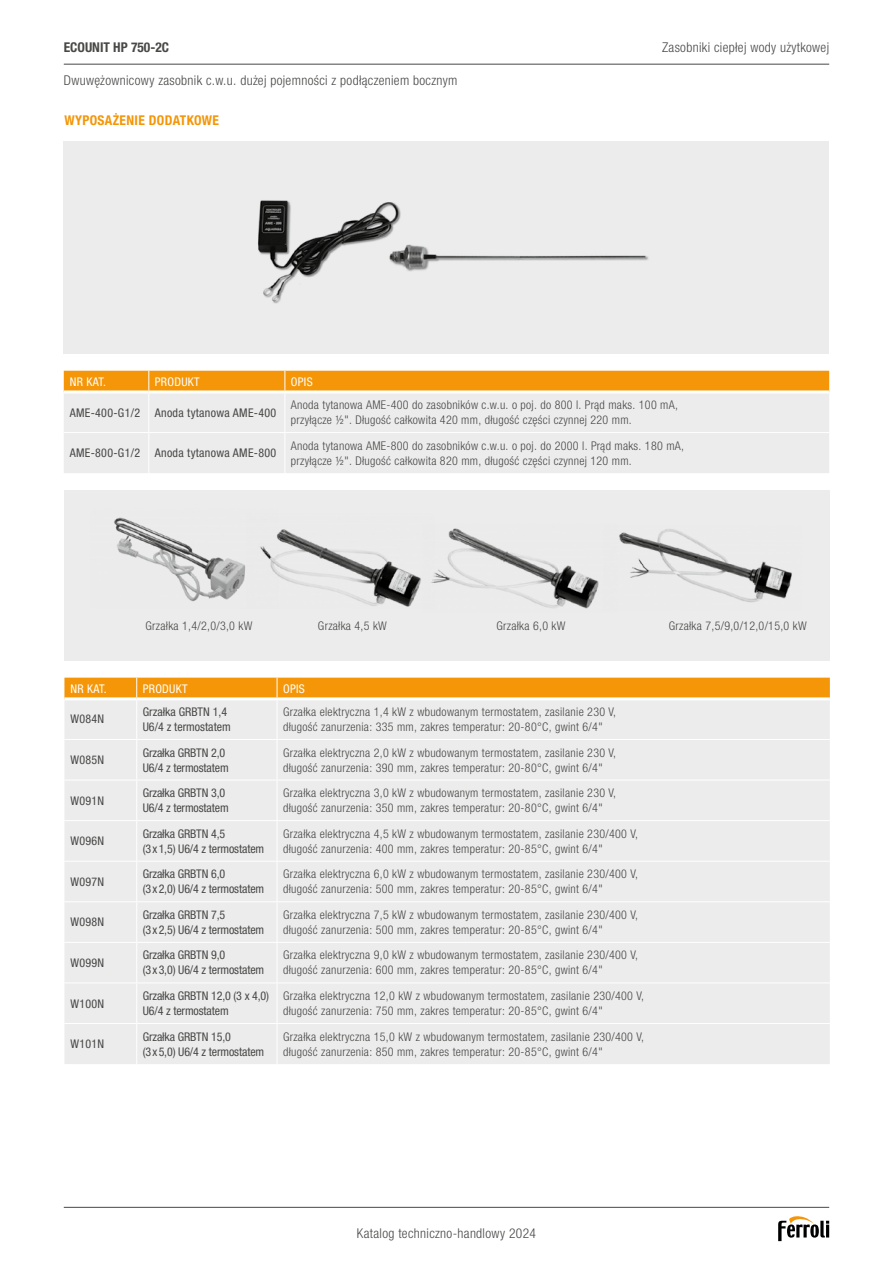
<style>
.page{position:relative;width:893px;height:1263px;background:#fff}
.page>*{position:absolute;margin:0;border:0;box-sizing:border-box;transform-origin:0 0}
.t1{font:300 condensed 13.5px "Helvetica Neue LTW1 G";letter-spacing:.025em;color:#484847}
.t2{font:700 condensed 13.5px "Helvetica Neue LTW1 G";letter-spacing:.025em;color:#f49608}
.t3{font:700 condensed 13.5px "Helvetica Neue LTW1 G";color:#484847}
.t4{font:300 condensed 12px/15px "Helvetica Neue LTW1 G";letter-spacing:.025em;color:#484847}
.t5{font:condensed 12px/15px "Helvetica Neue LTW1 G";letter-spacing:-.01em;color:#484847}
.t6{font:condensed 12px "Helvetica Neue LTW1 G";letter-spacing:.025em;color:#484847}
.t7{font:condensed 12px "Helvetica Neue LTW1 G";letter-spacing:.025em;color:#fff}
</style>
<div class="page">
<div style="left:64px;top:394px;width:765px;height:79px;background:#ececec"></div>
<hr style="left:285px;top:393px;width:1px;height:39px;background:#fff">
<div style="left:64px;top:371px;width:765px;height:19px;background:#f49608"></div>
<hr style="left:148px;top:393px;width:1px;height:39px;background:#fff">
<hr style="left:148px;top:433px;width:1px;height:40px;background:#fff">
<hr style="left:285px;top:433px;width:1px;height:40px;background:#fff">
<hr style="left:64px;top:432px;width:85px;height:1px;background:#fff">
<hr style="left:149px;top:432px;width:136px;height:1px;background:#fff">
<hr style="left:285px;top:432px;width:544px;height:1px;background:#fff">
<div style="left:64px;top:700px;width:766px;height:364px;background:#ececec"></div>
<hr style="left:136px;top:700px;width:1px;height:39px;background:#fff">
<hr style="left:136px;top:740px;width:1px;height:40px;background:#fff">
<hr style="left:136px;top:780px;width:1px;height:40px;background:#fff">
<hr style="left:136px;top:821px;width:1px;height:40px;background:#fff">
<hr style="left:136px;top:861px;width:1px;height:40px;background:#fff">
<hr style="left:136px;top:902px;width:1px;height:40px;background:#fff">
<hr style="left:136px;top:943px;width:1px;height:39px;background:#fff">
<hr style="left:136px;top:983px;width:1px;height:40px;background:#fff">
<hr style="left:136px;top:1024px;width:1px;height:40px;background:#fff">
<div style="left:64px;top:678px;width:766px;height:19px;background:#f49608"></div>
<hr style="left:277px;top:700px;width:1px;height:39px;background:#fff">
<hr style="left:277px;top:740px;width:1px;height:40px;background:#fff">
<hr style="left:277px;top:780px;width:1px;height:40px;background:#fff">
<hr style="left:277px;top:821px;width:1px;height:40px;background:#fff">
<hr style="left:277px;top:861px;width:1px;height:40px;background:#fff">
<hr style="left:277px;top:902px;width:1px;height:40px;background:#fff">
<hr style="left:277px;top:943px;width:1px;height:39px;background:#fff">
<hr style="left:277px;top:983px;width:1px;height:40px;background:#fff">
<hr style="left:277px;top:1024px;width:1px;height:40px;background:#fff">
<hr style="left:64px;top:739px;width:73px;height:1px;background:#fff">
<hr style="left:137px;top:739px;width:140px;height:1px;background:#fff">
<hr style="left:277px;top:739px;width:553px;height:1px;background:#fff">
<hr style="left:64px;top:780px;width:73px;height:1px;background:#fff">
<hr style="left:137px;top:780px;width:140px;height:1px;background:#fff">
<hr style="left:277px;top:780px;width:553px;height:1px;background:#fff">
<hr style="left:64px;top:820px;width:73px;height:1px;background:#fff">
<hr style="left:137px;top:820px;width:140px;height:1px;background:#fff">
<hr style="left:277px;top:820px;width:553px;height:1px;background:#fff">
<hr style="left:64px;top:861px;width:73px;height:1px;background:#fff">
<hr style="left:137px;top:861px;width:140px;height:1px;background:#fff">
<hr style="left:277px;top:861px;width:553px;height:1px;background:#fff">
<hr style="left:64px;top:901px;width:73px;height:1px;background:#fff">
<hr style="left:137px;top:901px;width:140px;height:1px;background:#fff">
<hr style="left:277px;top:901px;width:553px;height:1px;background:#fff">
<hr style="left:64px;top:942px;width:73px;height:1px;background:#fff">
<hr style="left:137px;top:942px;width:140px;height:1px;background:#fff">
<hr style="left:277px;top:942px;width:553px;height:1px;background:#fff">
<hr style="left:64px;top:982px;width:73px;height:1px;background:#fff">
<hr style="left:137px;top:982px;width:140px;height:1px;background:#fff">
<hr style="left:277px;top:982px;width:553px;height:1px;background:#fff">
<hr style="left:64px;top:1023px;width:73px;height:1px;background:#fff">
<hr style="left:137px;top:1023px;width:140px;height:1px;background:#fff">
<hr style="left:277px;top:1023px;width:553px;height:1px;background:#fff">
<hr style="left:64px;top:1207px;width:765px;height:1px;background:#484847">
<svg style="left:778px;top:1216px;width:51px;height:25px"></svg>
<hr style="left:64px;top:64px;width:765px;height:1px;background:#484847">
<div style="left:64px;top:141px;width:765px;height:213px;background:#ececec"></div>
<img style="left:258px;top:200px;width:391px;height:104px">
<div style="left:64px;top:490px;width:766px;height:171px;background:#ececec"></div>
<img style="left:279px;top:529px;width:142px;height:78px">
<img style="left:114px;top:517px;width:165px;height:85px">
<img style="left:431px;top:528px;width:168px;height:81px">
<img style="left:619px;top:529px;width:173px;height:73px">
<p class="t3" style="left:64px;top:39px;width:107px">ECOUNIT HP 750-2C</p>
<p class="t1" style="left:64px;top:72px;width:395px">Dwuwężownicowy zasobnik c.w.u. dużej pojemności z podłączeniem bocznym</p>
<p class="t2" style="left:64px;top:112px;width:156px">WYPOSAŻENIE DODATKOWE</p>
<p class="t1" style="left:662px;top:40px;width:169px">Zasobniki ciepłej wody użytkowej</p>
<p class="t7" style="left:70px;top:374px;width:38px">NR KAT.</p>
<p class="t7" style="left:155px;top:374px;width:46px">PRODUKT</p>
<p class="t7" style="left:291px;top:374px;width:23px">OPIS</p>
<p class="t6" style="left:70px;top:405px;width:208px">AME-400-G1/2 Anoda tytanowa AME-400</p>
<p class="t4" style="left:291px;top:397px;width:389px">Anoda tytanowa AME-400 do zasobników c.w.u. o poj. do 800 l. Prąd maks. 100 mA, przyłącze ½". Długość całkowita 420 mm, długość części czynnej 220 mm.</p>
<p class="t6" style="left:70px;top:446px;width:208px">AME-800-G1/2 Anoda tytanowa AME-800</p>
<p class="t4" style="left:291px;top:438px;width:395px">Anoda tytanowa AME-800 do zasobników c.w.u. o poj. do 2000 l. Prąd maks. 180 mA, przyłącze ½". Długość całkowita 820 mm, długość części czynnej 120 mm.</p>
<p class="t4" style="left:146px;top:618px;width:108px">Grzałka 1,4/2,0/3,0 kW</p>
<p class="t4" style="left:318px;top:618px;width:70px">Grzałka 4,5 kW</p>
<p class="t4" style="left:496px;top:618px;width:70px">Grzałka 6,0 kW</p>
<p class="t4" style="left:669px;top:618px;width:139px">Grzałka 7,5/9,0/12,0/15,0 kW</p>
<p class="t7" style="left:70px;top:681px;width:38px">NR KAT.</p>
<p class="t7" style="left:143px;top:681px;width:46px">PRODUKT</p>
<p class="t7" style="left:283px;top:681px;width:23px">OPIS</p>
<p class="t5" style="left:70px;top:712px;width:35px">W084N</p>
<p class="t5" style="left:143px;top:704px;width:90px">Grzałka GRBTN 1,4<br>U6/4 z termostatem</p>
<p class="t4" style="left:283px;top:704px;width:335px">Grzałka elektryczna 1,4 kW z wbudowanym termostatem, zasilanie 230 V, długość zanurzenia: 335 mm, zakres temperatur: 20-80°C, gwint 6/4"</p>
<p class="t5" style="left:70px;top:752px;width:35px">W085N</p>
<p class="t5" style="left:143px;top:745px;width:87px">Grzałka GRBTN 2,0<br>U6/4 z termostatem</p>
<p class="t4" style="left:283px;top:745px;width:335px">Grzałka elektryczna 2,0 kW z wbudowanym termostatem, zasilanie 230 V, długość zanurzenia: 390 mm, zakres temperatur: 20-80°C, gwint 6/4"</p>
<p class="t5" style="left:70px;top:793px;width:35px">W091N</p>
<p class="t5" style="left:143px;top:785px;width:87px">Grzałka GRBTN 3,0<br>U6/4 z termostatem</p>
<p class="t4" style="left:283px;top:785px;width:335px">Grzałka elektryczna 3,0 kW z wbudowanym termostatem, zasilanie 230 V, długość zanurzenia: 350 mm, zakres temperatur: 20-80°C, gwint 6/4"</p>
<p class="t5" style="left:70px;top:833px;width:35px">W096N</p>
<p class="t5" style="left:143px;top:826px;width:123px">Grzałka GRBTN 4,5<br>(3x1,5) U6/4 z termostatem</p>
<p class="t4" style="left:283px;top:826px;width:356px">Grzałka elektryczna 4,5 kW z wbudowanym termostatem, zasilanie 230/400 V, długość zanurzenia: 400 mm, zakres temperatur: 20-85°C, gwint 6/4"</p>
<p class="t5" style="left:70px;top:874px;width:35px">W097N</p>
<p class="t5" style="left:143px;top:866px;width:123px">Grzałka GRBTN 6,0<br>(3x2,0) U6/4 z termostatem</p>
<p class="t4" style="left:283px;top:867px;width:356px">Grzałka elektryczna 6,0 kW z wbudowanym termostatem, zasilanie 230/400 V, długość zanurzenia: 500 mm, zakres temperatur: 20-85°C, gwint 6/4"</p>
<p class="t5" style="left:70px;top:915px;width:35px">W098N</p>
<p class="t5" style="left:143px;top:907px;width:123px">Grzałka GRBTN 7,5<br>(3x2,5) U6/4 z termostatem</p>
<p class="t4" style="left:283px;top:907px;width:356px">Grzałka elektryczna 7,5 kW z wbudowanym termostatem, zasilanie 230/400 V, długość zanurzenia: 500 mm, zakres temperatur: 20-85°C, gwint 6/4"</p>
<p class="t5" style="left:70px;top:955px;width:35px">W099N</p>
<p class="t5" style="left:143px;top:948px;width:123px">Grzałka GRBTN 9,0<br>(3x3,0) U6/4 z termostatem</p>
<p class="t4" style="left:283px;top:948px;width:356px">Grzałka elektryczna 9,0 kW z wbudowanym termostatem, zasilanie 230/400 V, długość zanurzenia: 600 mm, zakres temperatur: 20-85°C, gwint 6/4"</p>
<p class="t5" style="left:70px;top:996px;width:35px">W100N</p>
<p class="t5" style="left:143px;top:988px;width:128px">Grzałka GRBTN 12,0 (3 x 4,0)<br>U6/4 z termostatem</p>
<p class="t4" style="left:283px;top:988px;width:362px">Grzałka elektryczna 12,0 kW z wbudowanym termostatem, zasilanie 230/400 V, długość zanurzenia: 750 mm, zakres temperatur: 20-85°C, gwint 6/4"</p>
<p class="t5" style="left:70px;top:1036px;width:35px">W101N</p>
<p class="t5" style="left:143px;top:1029px;width:123px">Grzałka GRBTN 15,0 (3x5,0) U6/4 z termostatem</p>
<p class="t4" style="left:283px;top:1029px;width:362px">Grzałka elektryczna 15,0 kW z wbudowanym termostatem, zasilanie 230/400 V, długość zanurzenia: 850 mm, zakres temperatur: 20-85°C, gwint 6/4"</p>
<p class="t1" style="left:357px;top:1225px;width:181px">Katalog techniczno-handlowy 2024</p>
</div>
